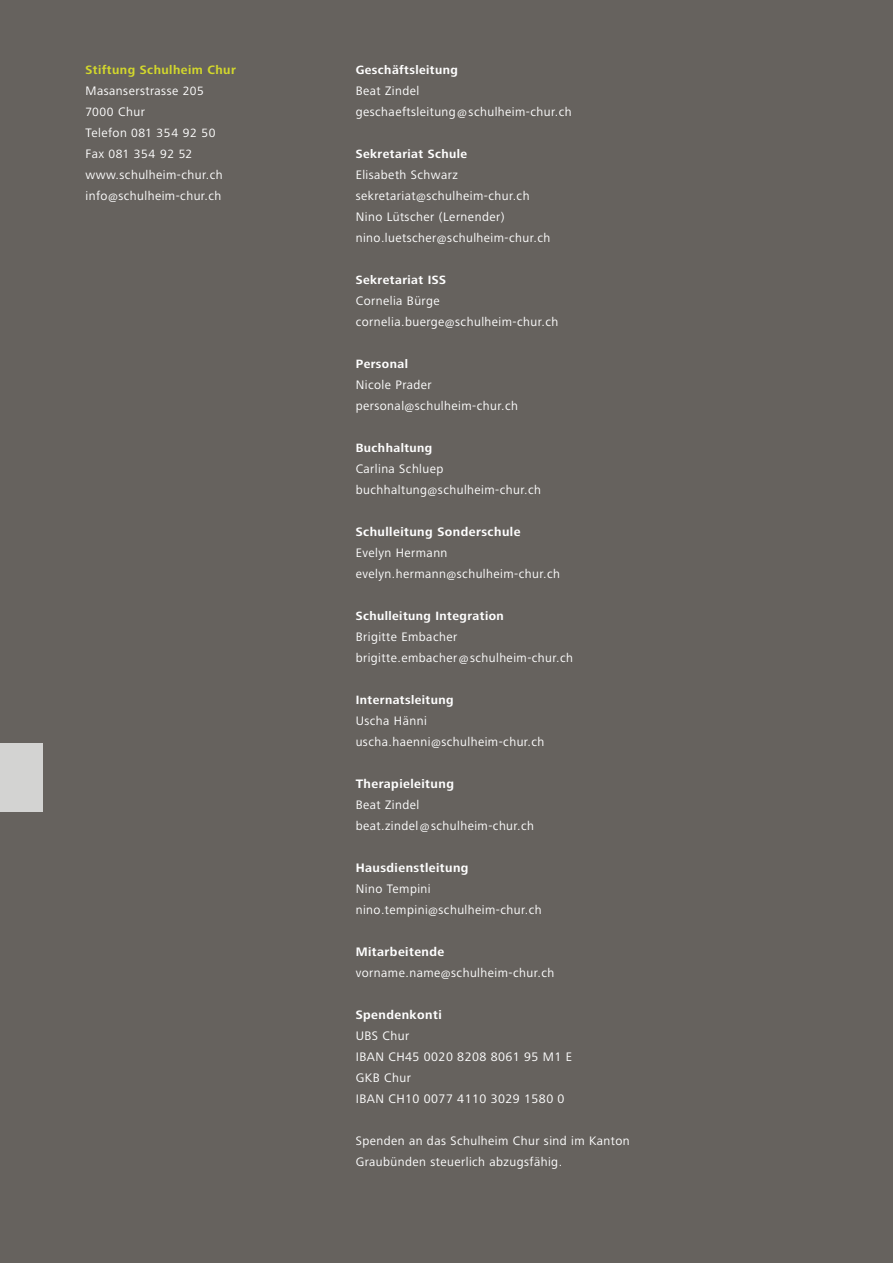
<style>
.page{position:relative;width:893px;height:1263px;background:#66625e}
.page>*{position:absolute;margin:0;border:0;box-sizing:border-box;transform-origin:0 0}
.t1{font:12.75px/21px "Frutiger Next LT";letter-spacing:.035em;color:#fff}
.t2{font:700 12.75px "Frutiger Next LT";letter-spacing:.035em;color:#fff}
.t3{font:700 12.6px "Frutiger Next LT";letter-spacing:.035em;color:#d3d82c}
.t4{font:700 12.45px "Frutiger Next LT";letter-spacing:.035em;color:#fff}
.t5{font:12.45px/21px "Frutiger Next LT";letter-spacing:.05em;color:#fff}
.s1{font-size:12.45px}
.s2{font-size:12.75px}
</style>
<div class="page">
<div style="left:0;top:744px;width:43px;height:68px;background:#d3d3d2"></div>
<p class="t3" style="left:86px;top:62px;width:152px">Stiftung Schulheim Chur</p>
<p class="t1" style="left:86px;top:80px;width:120px">Masanserstrasse <span class="s1">205</span></p>
<p class="t5" style="left:86px;top:101px;width:131px">7000 <span class="s2">Chur<br>Telefon</span> 081 354 92 50<br><span class="s2">Fax</span> 081 354 92 52</p>
<p class="t1" style="left:86px;top:164px;width:139px">www.schulheim-chur.ch info@schulheim-chur.ch</p>
<p class="t4" style="left:356px;top:63px;width:104px">Geschäftsleitung</p>
<p class="t1" style="left:356px;top:80px;width:217px">Beat Zindel geschaeftsleitung@schulheim-chur.ch</p>
<p class="t4" style="left:356px;top:147px;width:113px">Sekretariat Schule</p>
<p class="t1" style="left:356px;top:164px;width:196px">Elisabeth Schwarz sekretariat@schulheim-chur.ch<br>Nino Lütscher (Lernender) nino.luetscher@schulheim-chur.ch</p>
<p class="t4" style="left:356px;top:273px;width:92px">Sekretariat ISS</p>
<p class="t1" style="left:356px;top:290px;width:204px">Cornelia Bürge cornelia.buerge@schulheim-chur.ch</p>
<p class="t4" style="left:356px;top:357px;width:54px">Personal</p>
<p class="t1" style="left:356px;top:374px;width:164px">Nicole Prader personal@schulheim-chur.ch</p>
<p class="t4" style="left:356px;top:441px;width:78px">Buchhaltung</p>
<p class="t1" style="left:356px;top:458px;width:187px">Carlina Schluep buchhaltung@schulheim-chur.ch</p>
<p class="t2" style="left:356px;top:524px;width:166px">Schulleitung Sonderschule</p>
<p class="t1" style="left:356px;top:542px;width:206px">Evelyn Hermann evelyn.hermann@schulheim-chur.ch</p>
<p class="t4" style="left:356px;top:609px;width:150px">Schulleitung Integration</p>
<p class="t1" style="left:356px;top:626px;width:219px">Brigitte Embacher brigitte.embacher@schulheim-chur.ch</p>
<p class="t4" style="left:356px;top:693px;width:99px">Internatsleitung</p>
<p class="t1" style="left:356px;top:710px;width:190px">Uscha Hänni uscha.haenni@schulheim-chur.ch</p>
<p class="t2" style="left:356px;top:776px;width:100px">Therapieleitung</p>
<p class="t1" style="left:356px;top:794px;width:180px">Beat Zindel beat.zindel@schulheim-chur.ch</p>
<p class="t2" style="left:356px;top:860px;width:114px">Hausdienstleitung</p>
<p class="t1" style="left:356px;top:878px;width:187px">Nino Tempini nino.tempini@schulheim-chur.ch</p>
<p class="t2" style="left:356px;top:944px;width:90px">Mitarbeitende</p>
<p class="t1" style="left:356px;top:962px;width:200px">vorname.name@schulheim-chur.ch</p>
<p class="t2" style="left:356px;top:1007px;width:88px">Spendenkonti</p>
<p class="t1" style="left:356px;top:1025px;width:218px">UBS Chur<br>IBAN CH45 0020 8208 8061 95 M1 E<br>GKB Chur<br>IBAN CH10 0077 4110 3029 1580 0</p>
<p class="t1" style="left:356px;top:1130px;width:275px">Spenden an das Schulheim Chur sind im Kanton<br>Graubünden steuerlich abzugsfähig.</p>
</div>
